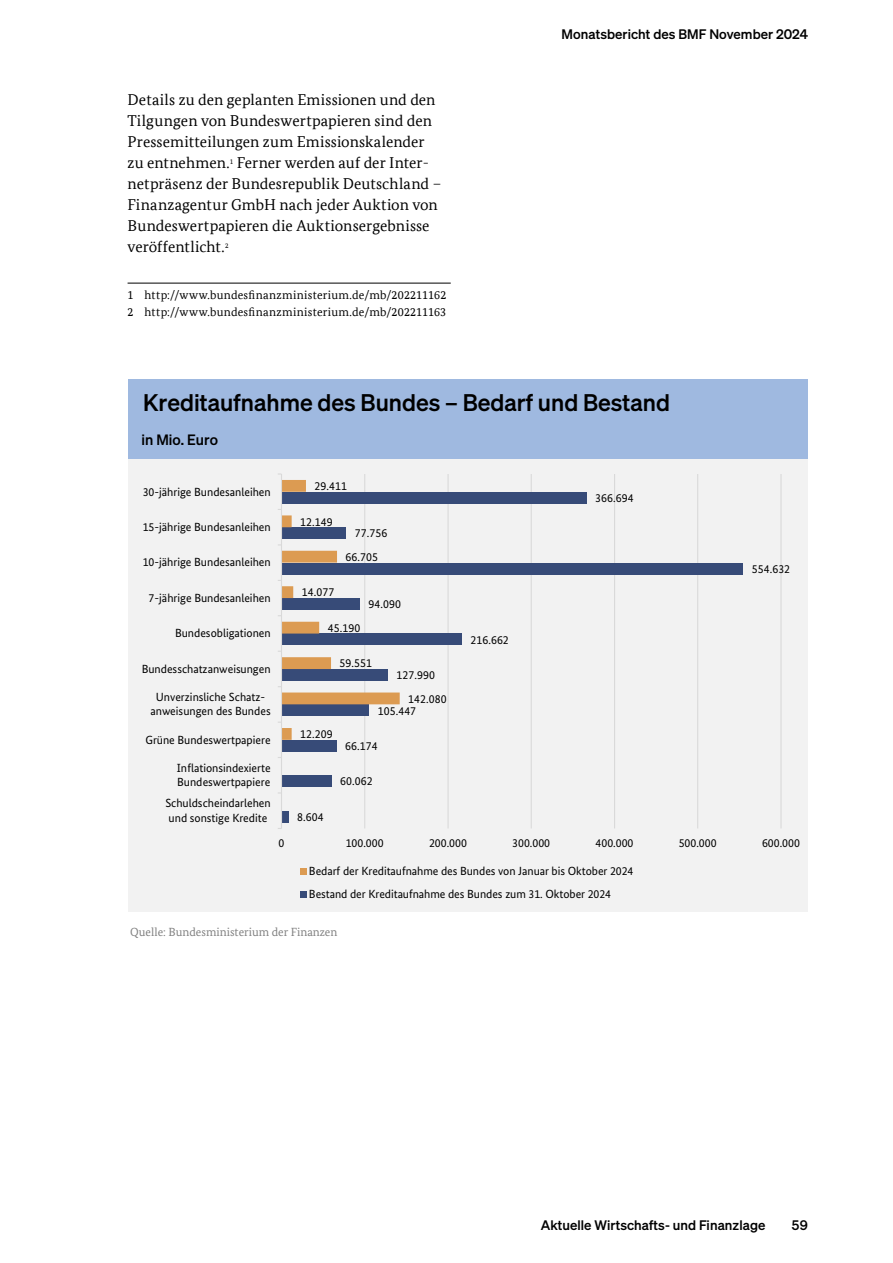
<style>
.page{position:relative;width:893px;height:1263px;background:#fff}
.page>*{position:absolute;margin:0;border:0;box-sizing:border-box;transform-origin:0 0}
.t1{font:23.55px "Sohne Kraftig";color:#000}
.Fließtext_2_spaltig{font:15.75px/21px "Bundes Serif Office";letter-spacing:.005em;color:#000}
.t2{font:14.7px "Sohne Kraftig";color:#000}
.t3{font:13.5px "Sohne Kraftig";letter-spacing:.005em;color:#000}
.Fließtext_2_spaltig-2{font:12px/16.2px "Bundes Serif Office";letter-spacing:.02em;color:#000}
.t4{font:11.85px/14.1px "Bundes Sans";letter-spacing:-.005em;color:#000}
.t5{font:11.85px "Bundes Serif";color:#808080}
.Fließtext_2_spaltig-3{font:7.05px "Bundes Serif Office";color:#000}
</style>
<div class="page">
<hr style="left:128px;top:283px;width:323px;height:1px;background:#000">
<div style="left:129px;top:379px;width:679px;height:80px;background:#9fb9e0"></div>
<div style="left:129px;top:459px;width:679px;height:453px;background:#f2f2f2"></div>
<hr style="left:364px;top:474px;width:1px;height:354px;background:#d9d9d9">
<hr style="left:447px;top:474px;width:2px;height:354px;background:#d9d9d9">
<hr style="left:531px;top:474px;width:1px;height:354px;background:#d9d9d9">
<hr style="left:614px;top:474px;width:1px;height:354px;background:#d9d9d9">
<hr style="left:697px;top:474px;width:1px;height:354px;background:#d9d9d9">
<hr style="left:780px;top:474px;width:1px;height:354px;background:#d9d9d9">
<div style="left:281px;top:811px;width:8px;height:11px;background:#374b78"></div>
<div style="left:281px;top:775px;width:50px;height:12px;background:#374b78"></div>
<div style="left:281px;top:633px;width:181px;height:12px;background:#374b78"></div>
<div style="left:281px;top:563px;width:462px;height:11px;background:#374b78"></div>
<div style="left:281px;top:492px;width:306px;height:11px;background:#374b78"></div>
<hr style="left:281px;top:474px;width:1px;height:354px;background:#d9d9d9">
<svg style="left:278px;top:473px;width:122px;height:285px"></svg>
<div style="left:300px;top:868px;width:6px;height:7px;background:#dc9b52"></div>
<svg style="left:300px;top:891px;width:6px;height:6px"></svg>
<p class="Fließtext_2_spaltig" style="left:128px;top:89px;width:309px">Details zu den geplanten Emissionen und den Tilgungen von Bundeswertpapieren sind den Pressemitteilungen zum Emissionskalender zu entnehmen.</p>
<p class="Fließtext_2_spaltig" style="left:128px;top:152px;width:315px;text-indent:109px">Ferner werden auf der Inter&shy;netpräsenz der Bundesrepublik Deutschland – Finanzagentur GmbH nach jeder Auktion von Bundeswertpapieren die Auktionsergebnisse veröffentlicht.</p>
<p class="Fließtext_2_spaltig-3" style="left:230px;top:158px;width:5px">1</p>
<p class="Fließtext_2_spaltig-3" style="left:225px;top:242px;width:5px">2</p>
<p class="Fließtext_2_spaltig-2" style="left:128px;top:287px;width:320px">1 http://www.bundesfinanzministerium.de/mb/202211162<br>2 http://www.bundesfinanzministerium.de/mb/202211163</p>
<p class="t3" style="left:561px;top:26px;width:248px">Monatsbericht des BMF November 2024</p>
<p class="t1" style="left:143px;top:388px;width:529px">Kreditaufnahme des Bundes – Bedarf und Bestand</p>
<p class="t2" style="left:142px;top:431px;width:78px">in Mio. Euro</p>
<p class="t4" style="left:143px;top:484px;width:130px">30-jährige Bundesanleihen</p>
<p class="t4" style="left:315px;top:479px;width:34px">29.411</p>
<p class="t4" style="left:595px;top:491px;width:40px">366.694</p>
<p class="t4" style="left:143px;top:520px;width:130px">15-jährige Bundesanleihen</p>
<p class="t4" style="left:300px;top:514px;width:34px">12.149</p>
<p class="t4" style="left:355px;top:526px;width:34px">77.756</p>
<p class="t4" style="left:143px;top:555px;width:130px">10-jährige Bundesanleihen</p>
<p class="t4" style="left:346px;top:550px;width:34px">66.705</p>
<p class="t4" style="left:752px;top:562px;width:40px">554.632</p>
<p class="t4" style="left:149px;top:591px;width:124px">7-jährige Bundesanleihen</p>
<p class="t4" style="left:302px;top:585px;width:34px">14.077</p>
<p class="t4" style="left:368px;top:597px;width:34px">94.090</p>
<p class="t4" style="left:175px;top:626px;width:97px">Bundesobligationen</p>
<p class="t4" style="left:328px;top:621px;width:34px">45.190</p>
<p class="t4" style="left:470px;top:632px;width:40px">216.662</p>
<p class="t4" style="left:142px;top:661px;width:130px">Bundesschatzanweisungen</p>
<p class="t4" style="left:340px;top:656px;width:34px">59.551</p>
<p class="t4" style="left:397px;top:668px;width:40px">127.990</p>
<p class="t4" style="left:150px;top:690px;width:122px;text-align:center">Unverzinsliche Schatz&shy;anweisungen des Bundes</p>
<p class="t4" style="left:408px;top:691px;width:40px">142.080</p>
<p class="t4" style="left:378px;top:703px;width:40px">105.447</p>
<p class="t4" style="left:145px;top:732px;width:127px">Grüne Bundeswertpapiere</p>
<p class="t4" style="left:300px;top:727px;width:34px">12.209</p>
<p class="t4" style="left:345px;top:739px;width:34px">66.174</p>
<p class="t4" style="left:177px;top:761px;width:95px">Inflationsindexierte<br>Bundeswertpapiere</p>
<p class="t4" style="left:340px;top:774px;width:34px">60.062</p>
<p class="t4" style="left:165px;top:796px;width:107px">Schuldscheindarlehen und sonstige Kredite</p>
<p class="t4" style="left:297px;top:810px;width:28px">8.604</p>
<p class="t4" style="left:279px;top:836px;width:7px">0</p>
<p class="t4" style="left:346px;top:836px;width:39px">100.000</p>
<p class="t4" style="left:429px;top:836px;width:39px">200.000</p>
<p class="t4" style="left:512px;top:836px;width:39px">300.000</p>
<p class="t4" style="left:596px;top:836px;width:39px">400.000</p>
<p class="t4" style="left:679px;top:836px;width:39px">500.000</p>
<p class="t4" style="left:762px;top:836px;width:39px">600.000</p>
<p class="t4" style="left:309px;top:859px;width:326px;line-height:23px">Bedarf der Kreditaufnahme des Bundes von Januar bis Oktober 2024<br>Bestand der Kreditaufnahme des Bundes zum 31. Oktober 2024</p>
<p class="t5" style="left:130px;top:924px;width:208px">Quelle: Bundesministerium der Finanzen</p>
<p class="t3" style="left:541px;top:1216px;width:226px">Aktuelle Wirtschafts- und Finanzlage</p>
<p class="t3" style="left:791px;top:1216px;width:18px">59</p>
</div>
